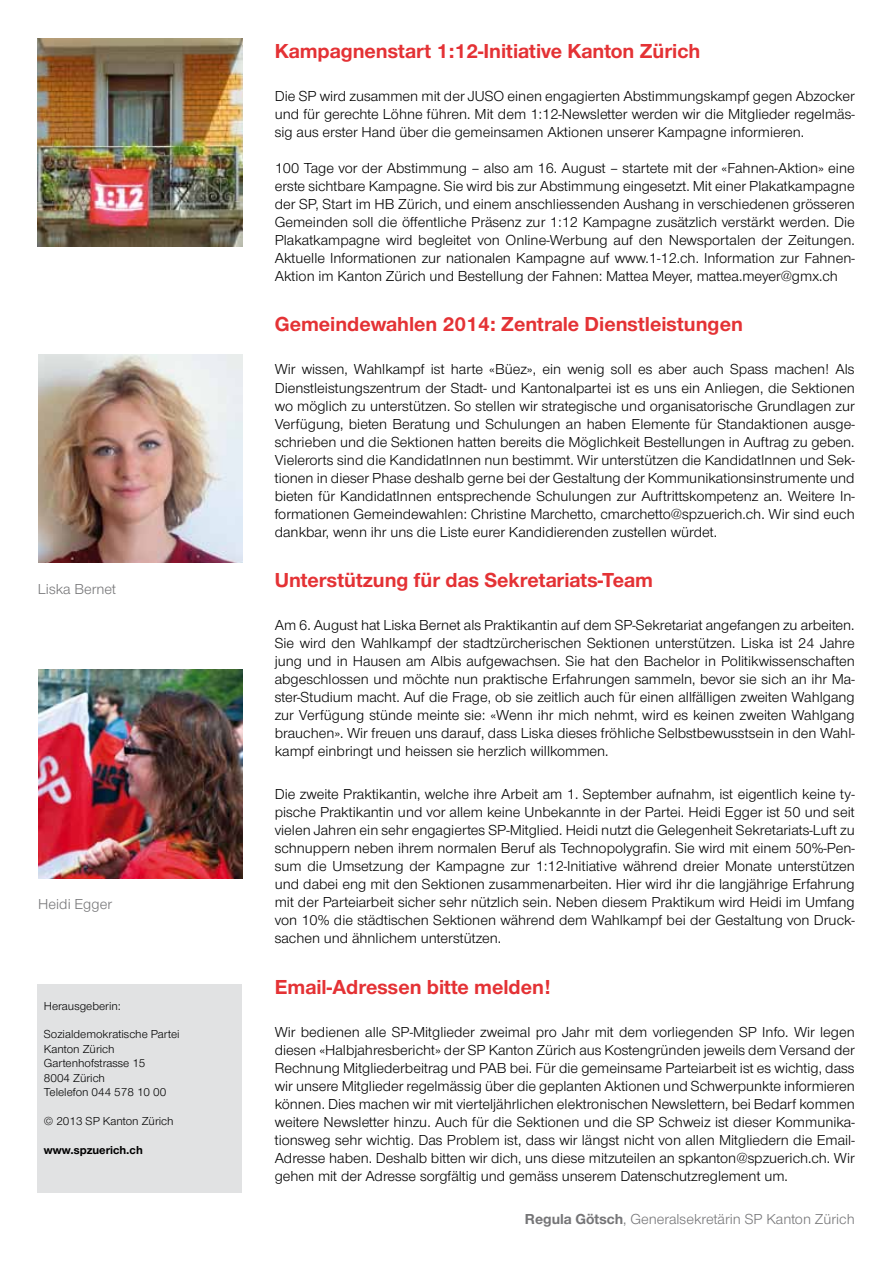
<style>
.page{position:relative;width:893px;height:1263px;background:#fff}
.page>*{position:absolute;margin:0;border:0;box-sizing:border-box;transform-origin:0 0}
.t1{font:700 21px "Nimbus San Nov";color:#e43235}
.t2{font:15px/18px "Nimbus San Nov";color:#000;text-align:justify}
.t3{font:15px "Nimbus San Nov";color:#757577}
.t4{font:12px/14.4px "Nimbus San Nov";color:#000}
.t5{font:700 12px "Nimbus San Nov";color:#000}
.s1{font-weight:700}
</style>
<div class="page">
<img style="left:38px;top:354px;width:204px;height:208px">
<img style="left:38px;top:38px;width:204px;height:209px">
<div style="left:38px;top:984px;width:204px;height:209px;background:#e1e2e3"></div>
<img style="left:38px;top:670px;width:204px;height:208px">
<p class="t3" style="left:38px;top:580px;width:80px">Liska Bernet</p>
<p class="t3" style="left:38px;top:895px;width:75px">Heidi Egger</p>
<p class="t4" style="left:44px;top:998px;width:78px">Herausgeberin:</p>
<p class="t4" style="left:44px;top:1027px;width:137px">Sozialdemokratische Partei<br>Kanton Zürich<br>Gartenhofstrasse 15<br>8004 Zürich<br>Telelefon 044 578 10 00</p>
<p class="t4" style="left:44px;top:1114px;width:131px">© 2013 SP Kanton Zürich</p>
<p class="t5" style="left:44px;top:1142px;width:100px">www.spzuerich.ch</p>
<h1 class="t1" style="left:275px;top:38px;width:427px">Kampagnenstart 1:12-Initiative Kanton Zürich</h1>
<p class="t2" style="left:275px;top:87px;width:581px">Die SP wird zusammen mit der JUSO einen engagierten Abstimmungskampf gegen Abzocker und für gerechte Löhne führen. Mit dem 1:12-Newsletter werden wir die Mitglieder regelmäs&shy;sig aus erster Hand über die gemeinsamen Aktionen unserer Kampagne informieren.</p>
<p class="t2" style="left:275px;top:159px;width:581px">100 Tage vor der Abstimmung – also am 16. August – startete mit der «Fahnen-Aktion» eine erste sichtbare Kampagne. Sie wird bis zur Abstimmung eingesetzt. Mit einer Plakatkampagne der SP, Start im HB Zürich, und einem anschliessenden Aushang in verschiedenen grösseren Gemeinden soll die öffentliche Präsenz zur 1:12 Kampagne zusätzlich verstärkt werden. Die Plakatkampagne wird begleitet von Online-Werbung auf den Newsportalen der Zeitungen.<br>Aktuelle Informationen zur nationalen Kampagne auf www.1-12.ch. Information zur Fahnen-Aktion im Kanton Zürich und Bestellung der Fahnen: Mattea Meyer, mattea.meyer@gmx.ch</p>
<h1 class="t1" style="left:275px;top:312px;width:470px">Gemeindewahlen 2014: Zentrale Dienstleistungen</h1>
<p class="t2" style="left:275px;top:361px;width:581px">Wir wissen, Wahlkampf ist harte «Büez», ein wenig soll es aber auch Spass machen! Als Dienstleistungszentrum der Stadt- und Kantonalpartei ist es uns ein Anliegen, die Sektionen wo möglich zu unterstützen. So stellen wir strategische und organisatorische Grundlagen zur Verfügung, bieten Beratung und Schulungen an haben Elemente für Standaktionen ausge&shy;schrieben und die Sektionen hatten bereits die Möglichkeit Bestellungen in Auftrag zu geben.<br>Vielerorts sind die KandidatInnen nun bestimmt. Wir unterstützen die KandidatInnen und Sek&shy;tionen in dieser Phase deshalb gerne bei der Gestaltung der Kommunikationsinstrumente und bieten für KandidatInnen entsprechende Schulungen zur Auftrittskompetenz an. Weitere In&shy;formationen Gemeindewahlen: Christine Marchetto, cmarchetto@spzuerich.ch. Wir sind euch dankbar, wenn ihr uns die Liste eurer Kandidierenden zustellen würdet.</p>
<h1 class="t1" style="left:275px;top:567px;width:380px">Unterstützung für das Sekretariats-Team</h1>
<p class="t2" style="left:275px;top:616px;width:581px">Am 6. August hat Liska Bernet als Praktikantin auf dem SP-Sekretariat angefangen zu arbeiten.<br>Sie wird den Wahlkampf der stadtzürcherischen Sektionen unterstützen. Liska ist 24 Jahre jung und in Hausen am Albis aufgewachsen. Sie hat den Bachelor in Politikwissenschaften abgeschlossen und möchte nun praktische Erfahrungen sammeln, bevor sie sich an ihr Ma&shy;ster-Studium macht. Auf die Frage, ob sie zeitlich auch für einen allfälligen zweiten Wahlgang zur Verfügung stünde meinte sie: «Wenn ihr mich nehmt, wird es keinen zweiten Wahlgang brauchen». Wir freuen uns darauf, dass Liska dieses fröhliche Selbstbewusstsein in den Wahl&shy;kampf einbringt und heissen sie herzlich willkommen.</p>
<p class="t2" style="left:275px;top:785px;width:581px">Die zweite Praktikantin, welche ihre Arbeit am 1. September aufnahm, ist eigentlich keine ty&shy;pische Praktikantin und vor allem keine Unbekannte in der Partei. Heidi Egger ist 50 und seit vielen Jahren ein sehr engagiertes SP-Mitglied. Heidi nutzt die Gelegenheit Sekretariats-Luft zu schnuppern neben ihrem normalen Beruf als Technopolygrafin. Sie wird mit einem 50%-Pen&shy;sum die Umsetzung der Kampagne zur 1:12-Initiative während dreier Monate unterstützen und dabei eng mit den Sektionen zusammenarbeiten. Hier wird ihr die langjährige Erfahrung mit der Parteiarbeit sicher sehr nützlich sein. Neben diesem Praktikum wird Heidi im Umfang von 10% die städtischen Sektionen während dem Wahlkampf bei der Gestaltung von Druck&shy;sachen und ähnlichem unterstützen.</p>
<h1 class="t1" style="left:275px;top:974px;width:277px">Email-Adressen bitte melden!</h1>
<p class="t2" style="left:275px;top:1023px;width:581px">Wir bedienen alle SP-Mitglieder zweimal pro Jahr mit dem vorliegenden SP Info. Wir legen diesen «Halbjahresbericht» der SP Kanton Zürich aus Kostengründen jeweils dem Versand der Rechnung Mitgliederbeitrag und PAB bei. Für die gemeinsame Parteiarbeit ist es wichtig, dass wir unsere Mitglieder regelmässig über die geplanten Aktionen und Schwerpunkte informieren können. Dies machen wir mit vierteljährlichen elektronischen Newslettern, bei Bedarf kommen weitere Newsletter hinzu. Auch für die Sektionen und die SP Schweiz ist dieser Kommunika&shy;tionsweg sehr wichtig. Das Problem ist, dass wir längst nicht von allen Mitgliedern die Email-Adresse haben. Deshalb bitten wir dich, uns diese mitzuteilen an spkanton@spzuerich.ch. Wir gehen mit der Adresse sorgfältig und gemäss unserem Datenschutzreglement um.</p>
<p class="t3" style="left:525px;top:1211px;width:331px"><span class="s1">Regula Götsch</span>, Generalsekretärin SP Kanton Zürich</p>
</div>
